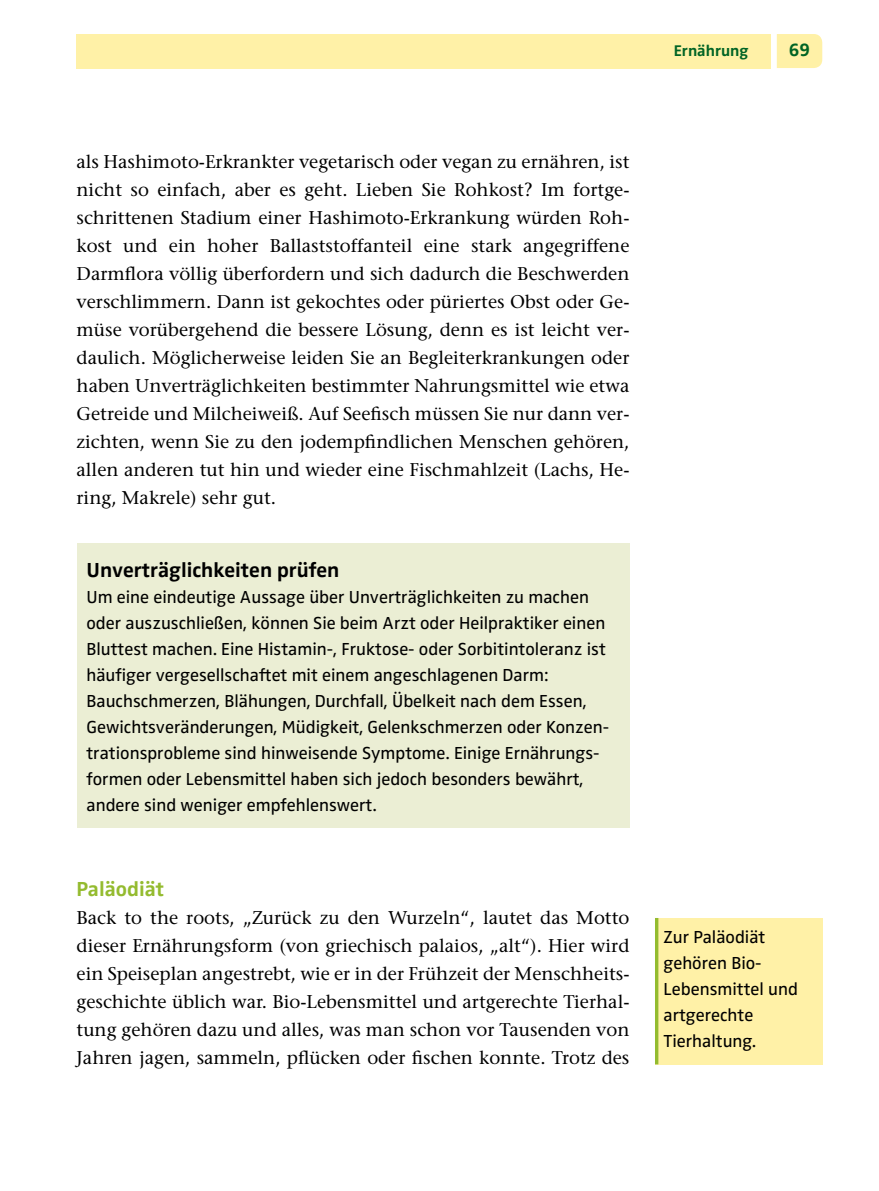
<style>
.page{position:relative;width:879px;height:1191px;background:#fff}
.page>*{position:absolute;margin:0;border:0;box-sizing:border-box;transform-origin:0 0}
.t1{font:700 21px "Zwo Pro";color:#000}
.t2{font:700 21px "Zwo Pro";color:#94bb2f}
.t3{font:18.4px/28px "Stone Serif";color:#000;text-align:justify}
.t4{font:700 18.4px "Zwo Pro";color:#006425}
.t5{font:18px/26px "Zwo Pro";color:#000}
.t6{font:700 16px "Zwo Pro";color:#006425}
</style>
<div class="page">
<div style="left:777px;top:34px;width:45px;height:34px;background:#fff1a7"></div>
<div style="left:77px;top:34px;width:694px;height:34px;background:#fff1a7"></div>
<div style="left:77px;top:543px;width:552px;height:285px;background:#ebeed4"></div>
<div style="left:655px;top:918px;width:167px;height:146px;background:#fff1a7"></div>
<hr style="left:655px;top:918px;width:3px;height:146px;background:#94bb2f">
<p class="t6" style="left:674px;top:41px;width:76px">Ernährung</p>
<p class="t4" style="left:789px;top:39px;width:23px">69</p>
<p class="t3" style="left:77px;top:148px;width:554px">als Hashimoto-Erkrankter vegetarisch oder vegan zu ernähren, ist nicht so einfach, aber es geht. Lieben Sie Rohkost? Im fortge&shy;schrittenen Stadium einer Hashimoto-Erkrankung würden Roh&shy;kost und ein hoher Ballaststoffanteil eine stark angegriffene Darmflora völlig überfordern und sich dadurch die Beschwerden verschlimmern. Dann ist gekochtes oder püriertes Obst oder Ge&shy;müse vorübergehend die bessere Lösung, denn es ist leicht ver&shy;daulich. Möglicherweise leiden Sie an Begleiterkrankungen oder haben Unverträglichkeiten bestimmter Nahrungsmittel wie etwa Getreide und Milcheiweiß. Auf Seefisch müssen Sie nur dann ver&shy;zichten, wenn Sie zu den jodempfindlichen Menschen gehören, allen anderen tut hin und wieder eine Fischmahlzeit (Lachs, He&shy;ring, Makrele) sehr gut.</p>
<p class="t1" style="left:86px;top:557px;width:254px">Unverträglichkeiten prüfen</p>
<p class="t5" style="left:86px;top:584px;width:522px">Um eine eindeutige Aussage über Unverträglichkeiten zu machen oder auszuschließen, können Sie beim Arzt oder Heilpraktiker einen Bluttest machen. Eine Histamin-, Fruktose- oder Sorbitintoleranz ist häufiger vergesellschaftet mit einem angeschlagenen Darm:<br>Bauchschmerzen, Blähungen, Durchfall, Übelkeit nach dem Essen, Gewichtsveränderungen, Müdigkeit, Gelenkschmerzen oder Konzen&shy;trationsprobleme sind hinweisende Symptome. Einige Ernährungs&shy;formen oder Lebensmittel haben sich jedoch besonders bewährt, andere sind weniger empfehlenswert.</p>
<p class="t2" style="left:77px;top:877px;width:89px">Paläodiät</p>
<p class="t3" style="left:77px;top:904px;width:554px">Back to the roots, „Zurück zu den Wurzeln“, lautet das Motto dieser Ernährungsform (von griechisch palaios, „alt“). Hier wird ein Speiseplan angestrebt, wie er in der Frühzeit der Menschheits&shy;geschichte üblich war. Bio-Lebensmittel und artgerechte Tierhal&shy;tung gehören dazu und alles, was man schon vor Tausenden von Jahren jagen, sammeln, pflücken oder fischen konnte. Trotz des</p>
<p class="t5" style="left:663px;top:924px;width:136px">Zur Paläodiät gehören Bio-<br>Lebensmittel und artgerechte<br>Tierhaltung.</p>
</div>
